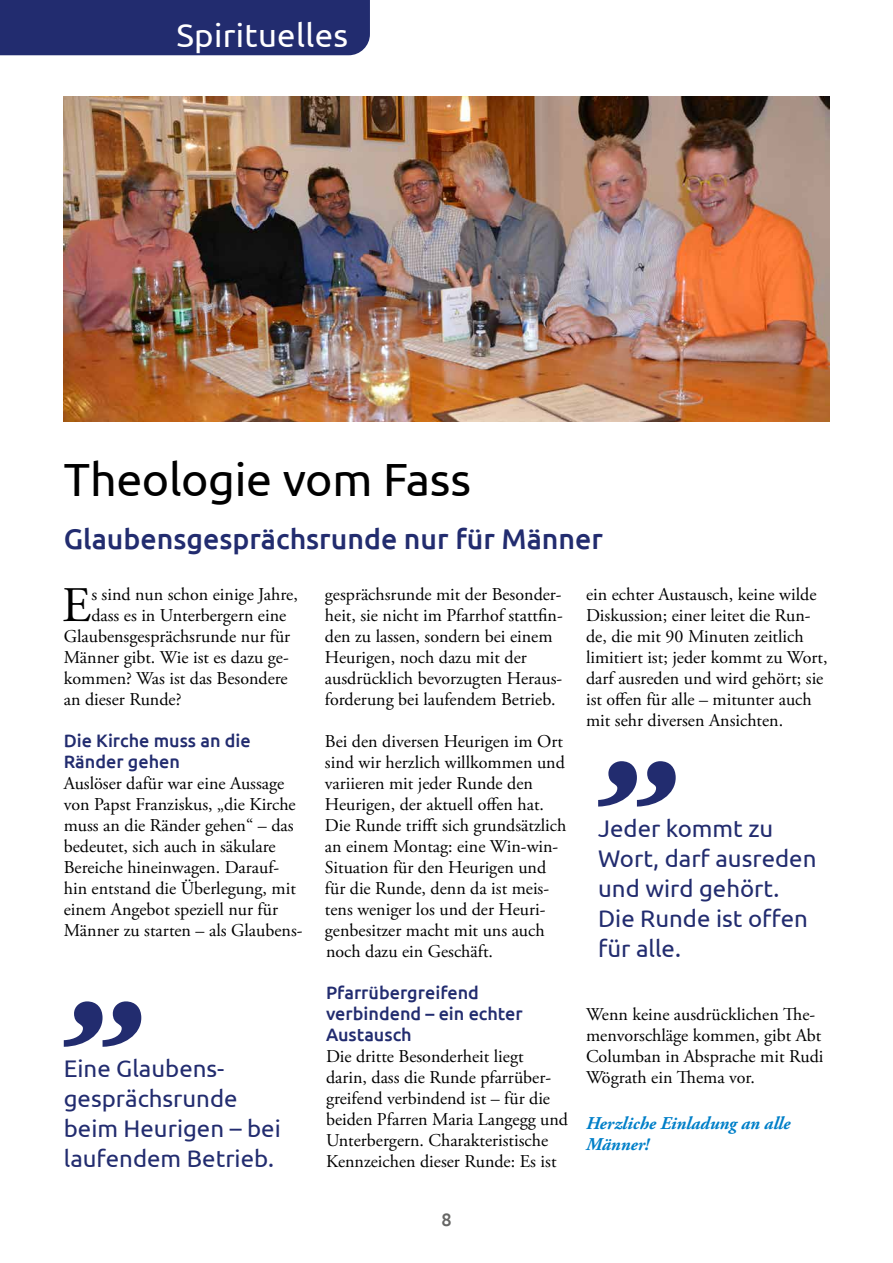
<style>
.page{position:relative;width:893px;height:1263px;background:#fff}
.page>*{position:absolute;margin:0;border:0;box-sizing:border-box;transform-origin:0 0}
.t1{font:49.65px "Adobe Garamond Pro";color:#000}
.t2{font:46.5px "Ubuntu";letter-spacing:-.01em;color:#000}
.t3{font:33px "Ubuntu";letter-spacing:.01em;color:#fff}
.t4{font:500 28.5px "Ubuntu";color:#222c6f}
.t5{font:24px/30px "Ubuntu";color:#222c6f}
.t6{font:18px/21px "Adobe Garamond Pro";color:#000}
.t7{font:500 18px/21px "Ubuntu";color:#222c6f}
.t8{font:italic 700 18px/21px "Adobe Garamond Pro";color:#007fc8}
.t9{font:500 18px "Ubuntu";color:#666665}
</style>
<div class="page">
<div style="left:0;top:0;width:370px;height:55px;background:#222c6f"></div>
<img style="left:64px;top:96px;width:765px;height:326px">
<svg style="left:64px;top:1001px;width:77px;height:46px"></svg>
<svg style="left:598px;top:761px;width:78px;height:45px"></svg>
<h3 class="t3" style="left:176px;top:15px;width:173px">Spirituelles</h3>
<h2 class="t2" style="left:64px;top:451px;width:409px">Theologie vom Fass</h2>
<h3 class="t4" style="left:64px;top:521px;width:541px">Glaubensgesprächsrunde nur für Männer</h3>
<h1 class="t1" style="left:62px;top:575px;width:31px">E</h1>
<p class="t6" style="left:91px;top:584px;width:208px">s sind nun schon einige Jahre,</p>
<p class="t6" style="left:91px;top:605px;width:196px">dass es in Unterbergern eine</p>
<p class="t6" style="left:64px;top:626px;width:228px">Glaubensgesprächsrunde nur für</p>
<p class="t6" style="left:64px;top:647px;width:226px">Männer gibt. Wie ist es dazu ge-</p>
<p class="t6" style="left:64px;top:668px;width:225px">kommen? Was ist das Besondere</p>
<p class="t6" style="left:64px;top:689px;width:119px">an dieser Runde?</p>
<p class="t7" style="left:64px;top:729px;width:188px">Die Kirche muss an die<br>Ränder gehen</p>
<p class="t6" style="left:64px;top:773px;width:240px">Auslöser dafür war eine Aussage von Papst Franziskus, „die Kirche muss an die Ränder gehen“ – das bedeutet, sich auch in säkulare<br>Bereiche hineinwagen. Darauf&shy;hin entstand die Überlegung, mit einem Angebot speziell nur für<br>Männer zu starten – als Glaubens-</p>
<h3 class="t5" style="left:64px;top:1052px;width:218px">Eine Glaubens&shy;gesprächsrunde beim Heurigen – bei laufendem Betrieb.</h3>
<p class="t6" style="left:325px;top:584px;width:239px">gesprächsrunde mit der Besonder&shy;heit, sie nicht im Pfarrhof stattfin&shy;den zu lassen, sondern bei einem Heurigen, noch dazu mit der ausdrücklich bevorzugten Heraus&shy;forderung bei laufendem Betrieb.</p>
<p class="t6" style="left:325px;top:731px;width:243px">Bei den diversen Heurigen im Ort sind wir herzlich willkommen und variieren mit jeder Runde den<br>Heurigen, der aktuell offen hat.<br>Die Runde trifft sich grundsätzlich an einem Montag: eine Win-win-<br>Situation für den Heurigen und für die Runde, denn da ist meis&shy;tens weniger los und der Heuri&shy;genbesitzer macht mit uns auch noch dazu ein Geschäft.</p>
<p class="t7" style="left:326px;top:982px;width:198px">Pfarrübergreifend verbindend – ein echter<br>Austausch</p>
<p class="t6" style="left:326px;top:1047px;width:244px">Die dritte Besonderheit liegt darin, dass die Runde pfarrüber&shy;greifend verbindend ist – für die beiden Pfarren Maria Langegg und Unterbergern. Charakteristische Kennzeichen dieser Runde: Es ist</p>
<p class="t6" style="left:586px;top:584px;width:243px">ein echter Austausch, keine wilde Diskussion; einer leitet die Run&shy;de, die mit 90 Minuten zeitlich limitiert ist; jeder kommt zu Wort, darf ausreden und wird gehört; sie ist offen für alle – mitunter auch mit sehr diversen Ansichten.</p>
<h3 class="t5" style="left:598px;top:812px;width:220px">Jeder kommt zu<br>Wort, darf ausreden und wird gehört.<br>Die Runde ist offen für alle.</h3>
<p class="t6" style="left:586px;top:1004px;width:239px">Wenn keine ausdrücklichen The&shy;menvorschläge kommen, gibt Abt<br>Columban in Absprache mit Rudi<br>Wögrath ein Thema vor.</p>
<p class="t8" style="left:586px;top:1113px;width:206px">Herzliche Einladung an alle<br>Männer!</p>
<p class="t9" style="left:441px;top:1208px;width:12px">8</p>
</div>
